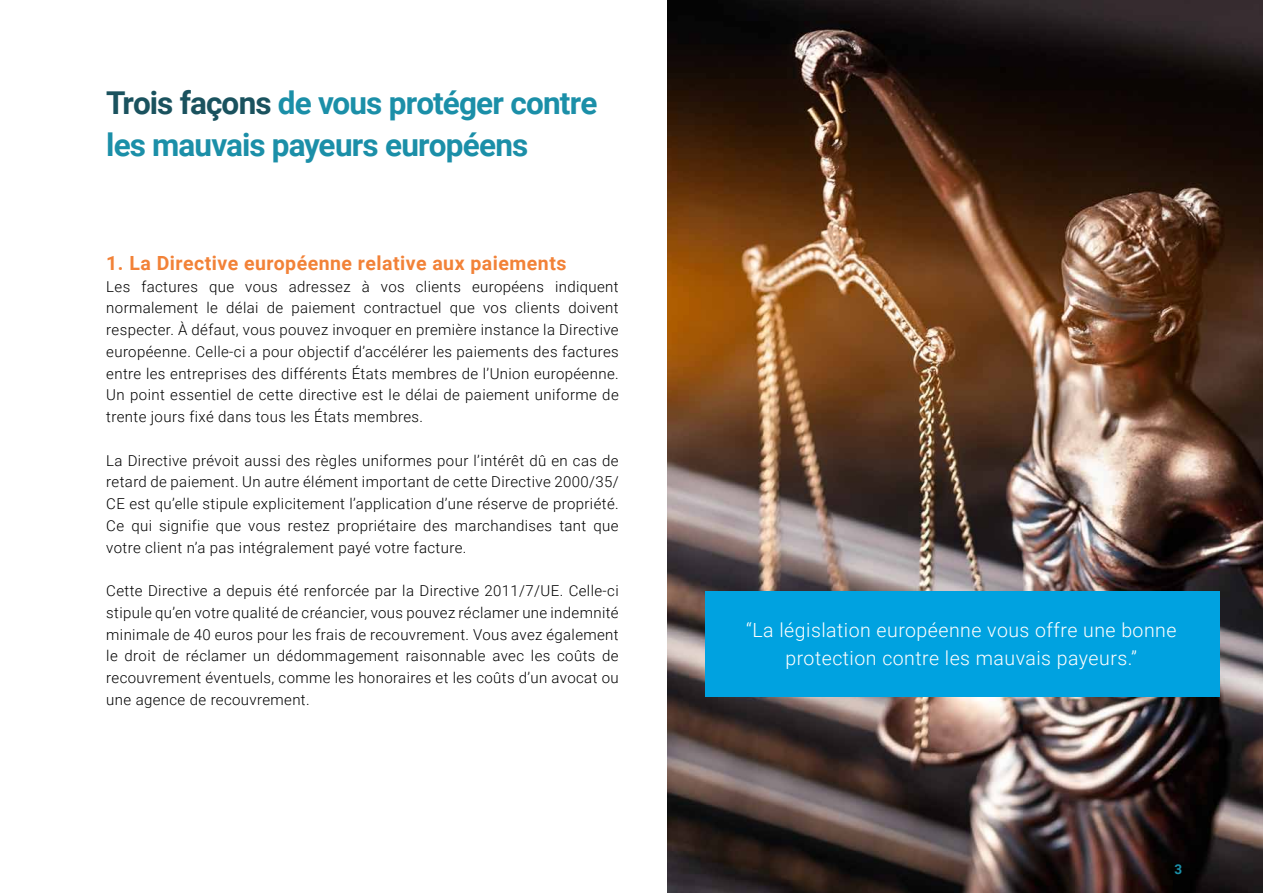
<style>
.page{position:relative;width:1263px;height:893px;background:#fff}
.page>*{position:absolute;margin:0;border:0;box-sizing:border-box;transform-origin:0 0}
.t1{font:700 31.5px/42px "Roboto";letter-spacing:-.025em;color:#1b8fa8}
.t2{font:300 19.5px/28.5px "Roboto";letter-spacing:.025em;color:#fff;text-align:center}
.t3{font:700 19.5px "Roboto";letter-spacing:.025em;color:#f28238}
.t4{font:300 15px/21.8px "Roboto";letter-spacing:.025em;color:#000;text-align:justify}
.t5{font:700 13.5px "Roboto";color:#1b8fa8}
.s1{color:#1a525e}
</style>
<div class="page">
<img style="left:668px;top:0;width:595px;height:893px">
<div style="left:705px;top:591px;width:515px;height:105px;background:#00a2e0"></div>
<h1 class="t1" style="left:106px;top:80px;width:493px"><span class="s1">Trois façons</span> de vous protéger contre les mauvais payeurs européens</h1>
<h2 class="t3" style="left:106px;top:249px;width:462px">1. La Directive européenne relative aux paiements</h2>
<p class="t4" style="left:106px;top:275px;width:514px">Les factures que vous adressez à vos clients européens indiquent normalement le délai de paiement contractuel que vos clients doivent respecter. À défaut, vous pouvez invoquer en première instance la Directive européenne. Celle-ci a pour objectif d’accélérer les paiements des factures entre les entreprises des différents États membres de l’Union européenne.<br>Un point essentiel de cette directive est le délai de paiement uniforme de trente jours fixé dans tous les États membres.</p>
<p class="t4" style="left:106px;top:449px;width:514px">La Directive prévoit aussi des règles uniformes pour l’intérêt dû en cas de retard de paiement. Un autre élément important de cette Directive 2000/35/ CE est qu’elle stipule explicitement l’application d’une réserve de propriété.<br>Ce qui signifie que vous restez propriétaire des marchandises tant que votre client n’a pas intégralement payé votre facture.</p>
<p class="t4" style="left:106px;top:579px;width:514px">Cette Directive a depuis été renforcée par la Directive 2011/7/UE. Celle-ci stipule qu’en votre qualité de créancier, vous pouvez réclamer une indemnité minimale de 40 euros pour les frais de recouvrement. Vous avez également le droit de réclamer un dédommagement raisonnable avec les coûts de recouvrement éventuels, comme les honoraires et les coûts d’un avocat ou une agence de recouvrement.</p>
<h2 class="t2" style="left:746px;top:615px;width:432px">“La législation européenne vous offre une bonne protection contre les mauvais payeurs.”</h2>
<p class="t5" style="left:1174px;top:859px;width:9px">3</p>
</div>
